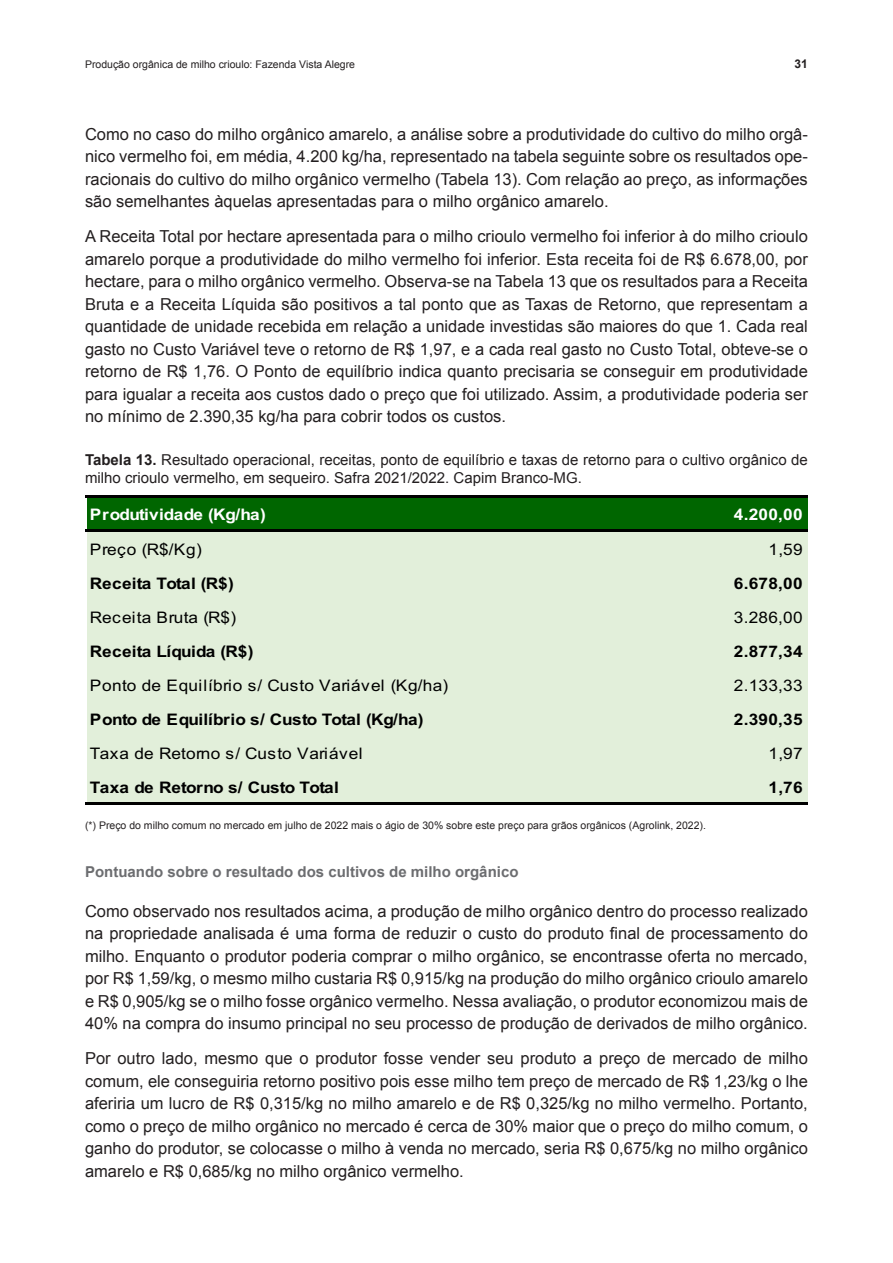
<style>
.page{position:relative;width:893px;height:1263px;background:#fff}
.page>*{position:absolute;margin:0;border:0;box-sizing:border-box;transform-origin:0 0}
.MIOLO{font:16.5px/22.5px "Arial";color:#231f20;text-align:justify}
.t1{font:15.9px "Arial";letter-spacing:.015em;color:#000;scale:1.08 1}
.t2{font:700 15.9px "Arial";letter-spacing:-.01em;color:#000;scale:1.08 1}
.t3{font:700 15.9px "Arial";letter-spacing:-.04em;color:#000;scale:1.08 1}
.t4{font:700 15.9px "Arial";letter-spacing:-.025em;color:#fff;scale:1.08 1}
.t5{font:700 15.9px "Arial";letter-spacing:.005em;color:#fff;scale:1.08 1}
.TABELA_TITULO{font:15px/18px "Arial";color:#231f20}
.TITULO_3{font:700 15px "Arial";color:#6c6d70}
.t6{font:700 12px "Arial";color:#231f20}
.TABELA_FONTE{font:10.5px "Arial";color:#231f20}
.s1{font-weight:700}
</style>
<div class="page">
<div style="left:88px;top:498px;width:720px;height:34px;background:#060"></div>
<div style="left:88px;top:529px;width:720px;height:276px;background:#e2efda"></div>
<hr style="left:85px;top:495px;width:723px;height:3px;background:#000">
<hr style="left:85px;top:529px;width:723px;height:3px;background:#000">
<hr style="left:85px;top:802px;width:723px;height:3px;background:#000">
<p class="TABELA_FONTE" style="left:85px;top:58px;width:272px">Produção orgânica de milho crioulo: Fazenda Vista Alegre</p>
<p class="t6" style="left:795px;top:56px;width:15px">31</p>
<p class="MIOLO" style="left:85px;top:123px;width:724px">Como no caso do milho orgânico amarelo, a análise sobre a produtividade do cultivo do milho orgâ&shy;nico vermelho foi, em média, 4.200 kg/ha, representado na tabela seguinte sobre os resultados ope&shy;racionais do cultivo do milho orgânico vermelho (Tabela 13). Com relação ao preço, as informações são semelhantes àquelas apresentadas para o milho orgânico amarelo.</p>
<p class="MIOLO" style="left:85px;top:225px;width:724px">A Receita Total por hectare apresentada para o milho crioulo vermelho foi inferior à do milho crioulo amarelo porque a produtividade do milho vermelho foi inferior. Esta receita foi de R$ 6.678,00, por hectare, para o milho orgânico vermelho. Observa-se na Tabela 13 que os resultados para a Receita Bruta e a Receita Líquida são positivos a tal ponto que as Taxas de Retorno, que representam a quantidade de unidade recebida em relação a unidade investidas são maiores do que 1. Cada real gasto no Custo Variável teve o retorno de R$ 1,97, e a cada real gasto no Custo Total, obteve-se o retorno de R$ 1,76. O Ponto de equilíbrio indica quanto precisaria se conseguir em produtividade para igualar a receita aos custos dado o preço que foi utilizado. Assim, a produtividade poderia ser no mínimo de 2.390,35 kg/ha para cobrir todos os custos.</p>
<p class="TABELA_TITULO" style="left:85px;top:451px;width:724px"><span class="s1">Tabela 13.</span> Resultado operacional, receitas, ponto de equilíbrio e taxas de retorno para o cultivo orgânico de milho crioulo vermelho, em sequeiro. Safra 2021/2022. Capim Branco-MG.</p>
<p class="t4" style="left:90px;top:504px;width:164px">Produtividade (Kg/ha)</p>
<p class="t5" style="left:734px;top:504px;width:65px">4.200,00</p>
<p class="t1" style="left:90px;top:538px;width:105px">Preço (R$/Kg)</p>
<p class="t1" style="left:768px;top:538px;width:33px">1,59</p>
<p class="t2" style="left:90px;top:572px;width:135px">Receita Total (R$)</p>
<p class="t2" style="left:734px;top:572px;width:65px">6.678,00</p>
<p class="t1" style="left:90px;top:606px;width:137px">Receita Bruta (R$)</p>
<p class="t1" style="left:734px;top:606px;width:65px">3.286,00</p>
<p class="t2" style="left:90px;top:640px;width:153px">Receita Líquida (R$)</p>
<p class="t2" style="left:734px;top:640px;width:65px">2.877,34</p>
<p class="t1" style="left:90px;top:674px;width:333px">Ponto de Equilíbrio s/ Custo Variável (Kg/ha)</p>
<p class="t1" style="left:734px;top:674px;width:65px">2.133,33</p>
<p class="t3" style="left:90px;top:708px;width:310px">Ponto de Equilíbrio s/ Custo Total (Kg/ha)</p>
<p class="t2" style="left:734px;top:708px;width:65px">2.390,35</p>
<p class="t1" style="left:90px;top:743px;width:254px">Taxa de Retorno s/ Custo Variável</p>
<p class="t1" style="left:768px;top:743px;width:33px">1,97</p>
<p class="t3" style="left:90px;top:777px;width:232px">Taxa de Retorno s/ Custo Total</p>
<p class="t2" style="left:768px;top:777px;width:33px">1,76</p>
<p class="TABELA_FONTE" style="left:85px;top:819px;width:622px">(*) Preço do milho comum no mercado em julho de 2022 mais o ágio de 30% sobre este preço para grãos orgânicos (Agrolink, 2022).</p>
<p class="TITULO_3" style="left:85px;top:862px;width:435px">Pontuando sobre o resultado dos cultivos de milho orgânico</p>
<p class="MIOLO" style="left:85px;top:900px;width:724px">Como observado nos resultados acima, a produção de milho orgânico dentro do processo realizado na propriedade analisada é uma forma de reduzir o custo do produto final de processamento do milho. Enquanto o produtor poderia comprar o milho orgânico, se encontrasse oferta no mercado, por R$ 1,59/kg, o mesmo milho custaria R$ 0,915/kg na produção do milho orgânico crioulo amarelo e R$ 0,905/kg se o milho fosse orgânico vermelho. Nessa avaliação, o produtor economizou mais de 40% na compra do insumo principal no seu processo de produção de derivados de milho orgânico.</p>
<p class="MIOLO" style="left:85px;top:1047px;width:724px">Por outro lado, mesmo que o produtor fosse vender seu produto a preço de mercado de milho comum, ele conseguiria retorno positivo pois esse milho tem preço de mercado de R$ 1,23/kg o lhe aferiria um lucro de R$ 0,315/kg no milho amarelo e de R$ 0,325/kg no milho vermelho. Portanto, como o preço de milho orgânico no mercado é cerca de 30% maior que o preço do milho comum, o ganho do produtor, se colocasse o milho à venda no mercado, seria R$ 0,675/kg no milho orgânico amarelo e R$ 0,685/kg no milho orgânico vermelho.</p>
</div>
